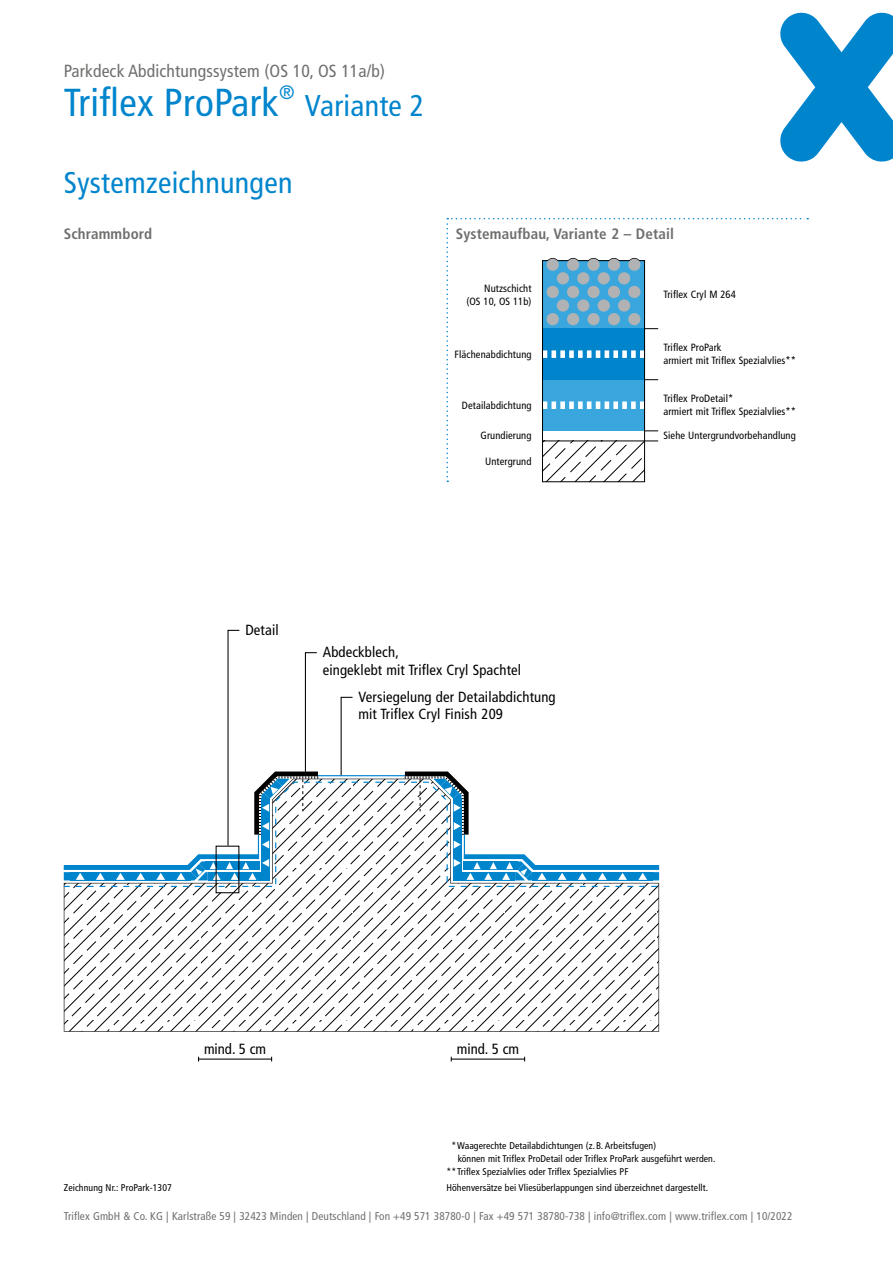
<style>
.page{position:relative;width:893px;height:1263px;background:#fff}
.page>*{position:absolute;margin:0;border:0;box-sizing:border-box;transform-origin:0 0}
.t1{font:condensed 39px "Frutiger LT Pro";letter-spacing:.01em;color:#0085cd}
.t2{font:condensed 30px "Frutiger LT Pro";letter-spacing:.01em;color:#0085cd}
.t3{font:condensed 17.55px "Frutiger LT Pro";letter-spacing:.01em;color:#6f6f6e}
.t4{font:700 condensed 15px "Frutiger LT Pro";letter-spacing:.01em;color:#6f6f6e}
.t5{font:condensed 14.7px/17.9px "Frutiger LT Pro";letter-spacing:.01em;color:#000}
.t6{font:condensed 11.25px "Frutiger LT Pro";letter-spacing:.01em;color:#6f6f6e}
.t7{font:condensed 10.5px/12.8px "Frutiger LT Pro";letter-spacing:.01em;color:#000}
.t8{font:condensed 9.75px/12.8px "Frutiger LT Pro";letter-spacing:.01em;color:#000}
.s1{color:#fff}
</style>
<div class="page">
<svg style="left:780px;top:13px;width:113px;height:149px"></svg>
<svg style="left:64px;top:779px;width:595px;height:253px"></svg>
<svg style="left:64px;top:781px;width:595px;height:107px"></svg>
<hr style="left:318px;top:775px;width:87px;height:1px;background:#0085cd">
<svg style="left:400px;top:771px;width:259px;height:109px"></svg>
<svg style="left:340px;top:696px;width:14px;height:80px"></svg>
<div style="left:216px;top:846px;width:23px;height:47px;border:1px solid #000"></div>
<svg style="left:64px;top:629px;width:259px;height:251px"></svg>
<hr style="left:199px;top:1058px;width:73px;height:1px;background:#000">
<hr style="left:451px;top:1058px;width:74px;height:1px;background:#000">
<svg style="left:446px;top:218px;width:362px;height:264px"></svg>
<h3 class="t3" style="left:64px;top:61px;width:323px">Parkdeck Abdichtungssystem (OS 10, OS 11a/b)</h3>
<h1 class="t1" style="left:64px;top:80px;width:233px">Triflex ProPark<sup>®</sup></h1>
<h2 class="t2" style="left:305px;top:88px;width:121px">Variante 2</h2>
<h2 class="t2" style="left:64px;top:165px;width:230px">Systemzeichnungen</h2>
<h3 class="t4" style="left:64px;top:224px;width:90px">Schrammbord</h3>
<h3 class="t4" style="left:456px;top:224px;width:220px">Systemaufbau, Variante 2 – Detail</h3>
<p class="t7" style="left:466px;top:282px;width:67px;text-align:right">Nutzschicht<br>(OS 10, OS 11b)</p>
<p class="t7" style="left:663px;top:288px;width:74px">Triflex Cryl M 264</p>
<p class="t7" style="left:455px;top:348px;width:78px">Flächenabdichtung</p>
<p class="t7" style="left:663px;top:341px;width:134px">Triflex ProPark<br>armiert mit Triflex Spezialvlies**</p>
<p class="t7" style="left:462px;top:399px;width:71px">Detailabdichtung</p>
<p class="t7" style="left:663px;top:392px;width:134px">Triflex ProDetail*<br>armiert mit Triflex Spezialvlies**</p>
<p class="t7" style="left:480px;top:429px;width:53px">Grundierung</p>
<p class="t7" style="left:485px;top:455px;width:48px">Untergrund</p>
<p class="t7" style="left:663px;top:429px;width:134px">Siehe Untergrundvorbehandlung</p>
<h3 class="t5" style="left:245px;top:621px;width:35px">Detail</h3>
<h3 class="t5" style="left:323px;top:643px;width:200px">Abdeckblech,<br>eingeklebt mit Triflex Cryl Spachtel</h3>
<h3 class="t5" style="left:358px;top:688px;width:199px">Versiegelung der Detailabdichtung mit Triflex Cryl Finish 209</h3>
<h3 class="t5" style="left:204px;top:1040px;width:64px">mind. 5 cm</h3>
<h3 class="t5" style="left:457px;top:1040px;width:64px">mind. 5 cm</h3>
<p class="t8" style="left:64px;top:1181px;width:110px">Zeichnung Nr.: ProPark-1307</p>
<p class="t8" style="left:446px;top:1140px;width:270px"><span class="s1">*</span>*Waagerechte Detailabdichtungen (z.B. Arbeitsfugen)<br><span class="s1">**</span> können mit Triflex ProDetail oder Triflex ProPark ausgeführt werden. **Triflex Spezialvlies oder Triflex Spezialvlies PF</p>
<p class="t8" style="left:446px;top:1181px;width:263px">Höhenversätze bei Vliesüberlappungen sind überzeichnet dargestellt.</p>
<p class="t6" style="left:64px;top:1210px;width:730px">Triflex GmbH &amp; Co. KG | Karlstraße 59 | 32423 Minden | Deutschland | Fon +49 571 38780-0 | Fax +49 571 38780-738 | info@triflex.com | www.triflex.com | 10/2022</p>
</div>
